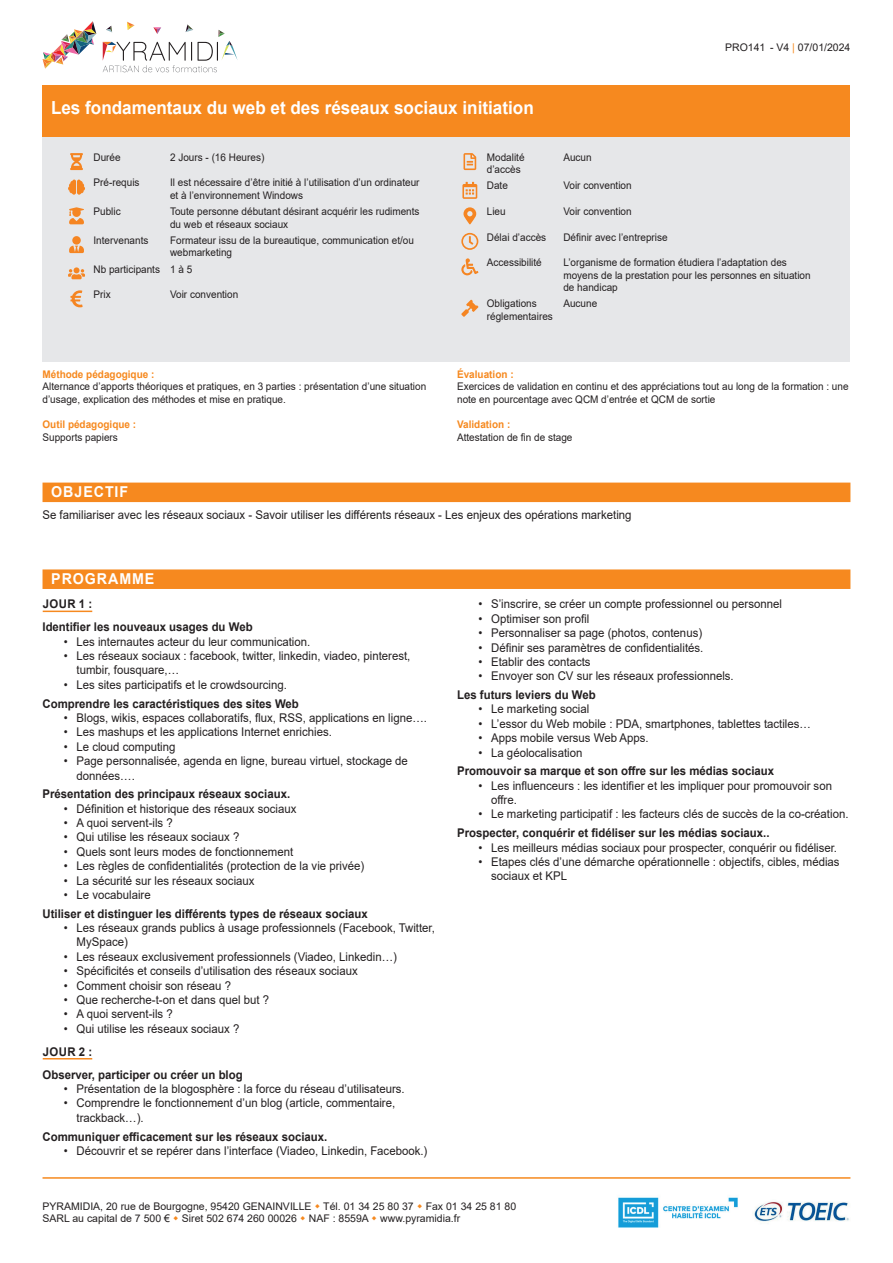
<style>
.page{position:relative;width:893px;height:1263px;background:#fff}
.page>*{position:absolute;margin:0;border:0;box-sizing:border-box;transform-origin:0 0}
.t1{font:700 18px "Arial";color:#fff;scale:.95 1}
.t2{font:700 15px "Arial";letter-spacing:.065em;color:#fff;scale:.95 1}
.t3{font:12px/14.4px "Arial";color:#231f20;scale:.95 1}
.t4{font:700 12px/23px "Arial";color:#231f20;scale:.95 1}
.t5{font:10.5px/12.6px "Arial";color:#231f20;scale:.95 1}
.t6{font:10.5px/12.6px "Arial";color:#231f20}
.t7{font:700 10.5px "Arial";color:#f6891f;scale:.95 1}
.s1{color:#f6891f}
</style>
<div class="page">
<hr style="left:43px;top:1177px;width:807px;height:2px;background:#f6891f">
<div style="left:43px;top:483px;width:807px;height:19px;background:#f6891f"></div>
<div style="left:43px;top:569px;width:807px;height:20px;background:#f6891f"></div>
<div style="left:43px;top:136px;width:807px;height:225px;background:#e6e7e9"></div>
<img style="left:618px;top:1197px;width:120px;height:31px">
<img style="left:754px;top:1202px;width:95px;height:20px">
<svg style="left:43px;top:21px;width:53px;height:48px"></svg>
<svg style="left:103px;top:22px;width:135px;height:50px"></svg>
<div style="left:43px;top:85px;width:807px;height:51px;background:#f6891f"></div>
<hr style="left:43px;top:611px;width:49px;height:1px;background:#f6891f">
<hr style="left:43px;top:1058px;width:49px;height:1px;background:#f6891f">
<svg style="left:70px;top:153px;width:13px;height:17px"></svg>
<svg style="left:68px;top:180px;width:17px;height:15px"></svg>
<svg style="left:69px;top:207px;width:15px;height:17px"></svg>
<svg style="left:69px;top:236px;width:15px;height:17px"></svg>
<svg style="left:68px;top:267px;width:17px;height:12px"></svg>
<svg style="left:70px;top:290px;width:13px;height:17px"></svg>
<svg style="left:463px;top:153px;width:13px;height:17px"></svg>
<svg style="left:462px;top:182px;width:15px;height:17px"></svg>
<svg style="left:463px;top:207px;width:13px;height:17px"></svg>
<svg style="left:461px;top:233px;width:17px;height:17px"></svg>
<svg style="left:461px;top:258px;width:17px;height:17px"></svg>
<svg style="left:461px;top:300px;width:17px;height:17px"></svg>
<h1 class="t1" style="left:51px;top:95px;width:510px">Les fondamentaux du web et des réseaux sociaux initiation</h1>
<p class="t6" style="left:725px;top:41px;width:127px">PRO141 - V4 <span class="s1">|</span> 07/01/2024</p>
<p class="t5" style="left:94px;top:151px;width:30px">Durée</p>
<p class="t5" style="left:170px;top:151px;width:101px">2 Jours - (16 Heures)</p>
<p class="t5" style="left:94px;top:176px;width:50px">Pré-requis</p>
<p class="t5" style="left:170px;top:176px;width:264px">Il est nécessaire d’être initié à l’utilisation d’un ordinateur et à l’environnement Windows</p>
<p class="t5" style="left:94px;top:205px;width:30px">Public</p>
<p class="t5" style="left:170px;top:205px;width:264px">Toute personne débutant désirant acquérir les rudiments du web et réseaux sociaux</p>
<p class="t5" style="left:94px;top:234px;width:59px">Intervenants</p>
<p class="t5" style="left:170px;top:234px;width:258px">Formateur issu de la bureautique, communication et/ou webmarketing</p>
<p class="t5" style="left:94px;top:262px;width:105px">Nb participants 1 à 5</p>
<p class="t5" style="left:94px;top:288px;width:20px">Prix</p>
<p class="t5" style="left:170px;top:288px;width:73px">Voir convention</p>
<p class="t7" style="left:43px;top:366px;width:119px">Méthode pédagogique :</p>
<p class="t5" style="left:43px;top:380px;width:405px">Alternance d’apports théoriques et pratiques, en 3 parties : présentation d’une situation d’usage, explication des méthodes et mise en pratique.</p>
<p class="t7" style="left:43px;top:417px;width:100px">Outil pédagogique :</p>
<p class="t5" style="left:43px;top:431px;width:81px">Supports papiers</p>
<p class="t2" style="left:51px;top:481px;width:83px">OBJECTIF</p>
<p class="t5" style="left:487px;top:151px;width:41px">Modalité d’accès</p>
<p class="t5" style="left:563px;top:151px;width:31px">Aucun</p>
<p class="t5" style="left:487px;top:179px;width:24px">Date</p>
<p class="t5" style="left:563px;top:179px;width:73px">Voir convention</p>
<p class="t5" style="left:487px;top:205px;width:21px">Lieu</p>
<p class="t5" style="left:563px;top:205px;width:73px">Voir convention</p>
<p class="t5" style="left:487px;top:230px;width:64px">Délai d’accès</p>
<p class="t5" style="left:563px;top:230px;width:111px">Définir avec l’entreprise</p>
<p class="t5" style="left:487px;top:256px;width:59px">Accessibilité</p>
<p class="t5" style="left:563px;top:256px;width:262px">L’organisme de formation étudiera l’adaptation des moyens de la prestation pour les personnes en situation de handicap</p>
<p class="t5" style="left:487px;top:297px;width:71px">Obligations réglementaires</p>
<p class="t5" style="left:563px;top:297px;width:37px">Aucune</p>
<p class="t7" style="left:457px;top:366px;width:61px">Évaluation :</p>
<p class="t5" style="left:457px;top:380px;width:414px">Exercices de validation en continu et des appréciations tout au long de la formation : une note en pourcentage avec QCM d’entrée et QCM de sortie</p>
<p class="t7" style="left:457px;top:417px;width:58px">Validation :</p>
<p class="t5" style="left:457px;top:431px;width:123px">Attestation de fin de stage</p>
<p class="t3" style="left:43px;top:507px;width:621px">Se familiariser avec les réseaux sociaux - Savoir utiliser les différents réseaux - Les enjeux des opérations marketing</p>
<p class="t2" style="left:51px;top:568px;width:110px">PROGRAMME</p>
<p class="t4" style="left:43px;top:593px;width:223px">JOUR 1 :<br>Identifier les nouveaux usages du Web</p>
<p class="t3" style="left:64px;top:634px;width:261px">• Les internautes acteur du leur communication.</p>
<p class="t3" style="left:77px;top:648px;width:353px;text-indent:-13px">• Les réseaux sociaux : facebook, twitter, linkedin, viadeo, pinterest, tumbir, fousquare,…</p>
<p class="t3" style="left:64px;top:677px;width:236px">• Les sites participatifs et le crowdsourcing.</p>
<p class="t4" style="left:43px;top:692px;width:271px">Comprendre les caractéristiques des sites Web</p>
<p class="t3" style="left:64px;top:710px;width:384px">• Blogs, wikis, espaces collaboratifs, flux, RSS, applications en ligne….</p>
<p class="t3" style="left:64px;top:725px;width:284px">• Les mashups et les applications Internet enrichies.</p>
<p class="t3" style="left:64px;top:739px;width:119px">• Le cloud computing</p>
<p class="t3" style="left:77px;top:754px;width:350px;text-indent:-13px">• Page personnalisée, agenda en ligne, bureau virtuel, stockage de données….</p>
<p class="t4" style="left:43px;top:783px;width:262px">Présentation des principaux réseaux sociaux.</p>
<p class="t3" style="left:64px;top:801px;width:246px">• Définition et historique des réseaux sociaux</p>
<p class="t3" style="left:64px;top:815px;width:116px">• A quoi servent-ils ?</p>
<p class="t3" style="left:64px;top:830px;width:186px">• Qui utilise les réseaux sociaux ?</p>
<p class="t3" style="left:64px;top:844px;width:243px">• Quels sont leurs modes de fonctionnement</p>
<p class="t3" style="left:64px;top:859px;width:318px">• Les règles de confidentialités (protection de la vie privée)</p>
<p class="t3" style="left:64px;top:873px;width:202px">• La sécurité sur les réseaux sociaux</p>
<p class="t3" style="left:64px;top:887px;width:93px">• Le vocabulaire</p>
<p class="t4" style="left:43px;top:902px;width:344px">Utiliser et distinguer les différents types de réseaux sociaux</p>
<p class="t3" style="left:77px;top:920px;width:379px;text-indent:-13px">• Les réseaux grands publics à usage professionnels (Facebook, Twitter,<br>MySpace)</p>
<p class="t3" style="left:64px;top:949px;width:352px">• Les réseaux exclusivement professionnels (Viadeo, Linkedin…)</p>
<p class="t3" style="left:64px;top:964px;width:311px">• Spécificités et conseils d’utilisation des réseaux sociaux</p>
<p class="t3" style="left:64px;top:978px;width:178px">• Comment choisir son réseau ?</p>
<p class="t3" style="left:64px;top:992px;width:218px">• Que recherche-t-on et dans quel but ?</p>
<p class="t3" style="left:64px;top:1007px;width:116px">• A quoi servent-ils ?</p>
<p class="t3" style="left:64px;top:1021px;width:186px">• Qui utilise les réseaux sociaux ?</p>
<p class="t4" style="left:43px;top:1040px;width:212px">JOUR 2 :<br>Observer, participer ou créer un blog</p>
<p class="t3" style="left:64px;top:1081px;width:360px">• Présentation de la blogosphère : la force du réseau d’utilisateurs.</p>
<p class="t3" style="left:77px;top:1096px;width:337px;text-indent:-13px">• Comprendre le fonctionnement d’un blog (article, commentaire, trackback…).</p>
<p class="t4" style="left:43px;top:1125px;width:301px">Communiquer efficacement sur les réseaux sociaux.</p>
<p class="t3" style="left:64px;top:1143px;width:384px">• Découvrir et se repérer dans l’interface (Viadeo, Linkedin, Facebook.)</p>
<p class="t3" style="left:478px;top:597px;width:321px">• S’inscrire, se créer un compte professionnel ou personnel</p>
<p class="t3" style="left:478px;top:611px;width:118px">• Optimiser son profil</p>
<p class="t3" style="left:478px;top:626px;width:237px">• Personnaliser sa page (photos, contenus)</p>
<p class="t3" style="left:478px;top:640px;width:238px">• Définir ses paramètres de confidentialités.</p>
<p class="t3" style="left:478px;top:654px;width:120px">• Etablir des contacts</p>
<p class="t3" style="left:478px;top:669px;width:270px">• Envoyer son CV sur les réseaux professionnels.</p>
<p class="t4" style="left:457px;top:683px;width:147px">Les futurs leviers du Web</p>
<p class="t3" style="left:478px;top:702px;width:118px">• Le marketing social</p>
<p class="t3" style="left:478px;top:716px;width:352px">• L’essor du Web mobile : PDA, smartphones, tablettes tactiles…</p>
<p class="t3" style="left:478px;top:731px;width:181px">• Apps mobile versus Web Apps.</p>
<p class="t3" style="left:478px;top:745px;width:111px">• La géolocalisation</p>
<p class="t4" style="left:457px;top:760px;width:335px">Promouvoir sa marque et son offre sur les médias sociaux</p>
<p class="t3" style="left:491px;top:778px;width:360px;text-indent:-13px">• Les influenceurs : les identifier et les impliquer pour promouvoir son offre.</p>
<p class="t3" style="left:478px;top:807px;width:391px">• Le marketing participatif : les facteurs clés de succès de la co-création.</p>
<p class="t4" style="left:457px;top:821px;width:330px">Prospecter, conquérir et fidéliser sur les médias sociaux..</p>
<p class="t3" style="left:478px;top:840px;width:379px">• Les meilleurs médias sociaux pour prospecter, conquérir ou fidéliser.</p>
<p class="t3" style="left:491px;top:854px;width:368px;text-indent:-13px">• Etapes clés d’une démarche opérationnelle : objectifs, cibles, médias sociaux et KPL</p>
<p class="t6" style="left:43px;top:1200px;width:475px">PYRAMIDIA, 20 rue de Bourgogne, 95420 GENAINVILLE Tél. 01 34 25 80 37 Fax 01 34 25 81 80<br>SARL au capital de 7 500 € Siret 502 674 260 00026 NAF : 8559A www.pyramidia.fr</p>
</div>
